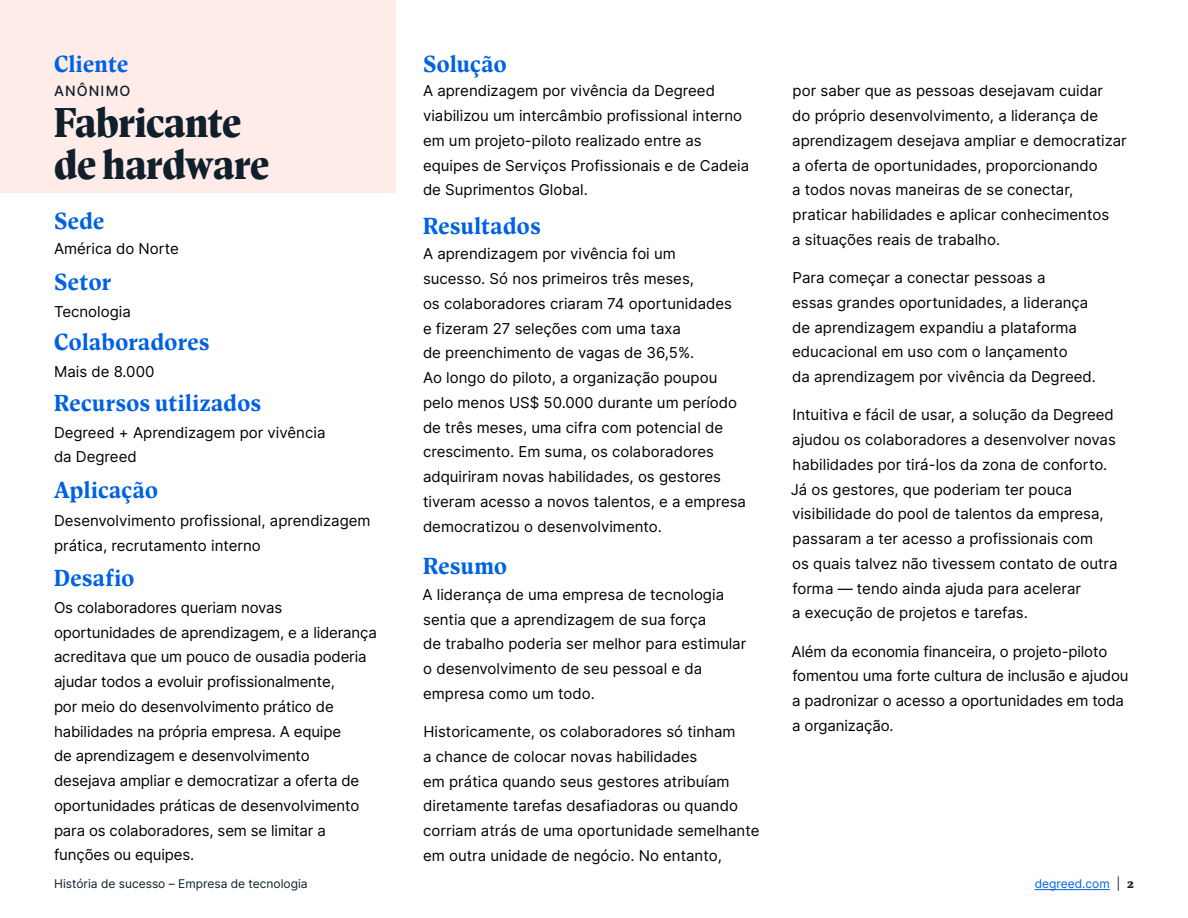
<style>
.page{position:relative;width:1188px;height:918px;background:#fff}
.page>*{position:absolute;margin:0;border:0;box-sizing:border-box;transform-origin:0 0}
.t1{font:800 42px/42px "Antonia H1";letter-spacing:-.005em;color:#0f1f2c}
.t2{font:700 23.4px "Antonia H2";letter-spacing:.025em;color:#0062e3}
.t3{font:15px/24.8px "Inter";color:#000}
.t4{font:500 14.25px "Inter";letter-spacing:.08em;color:#0f1f2c}
.t5{font:12px "Inter";color:#0f1f2c}
.t6{font:12px "Inter";color:#0062e3}
.s1{color:#0f1f2c}
.s2{font-family:"Antonia H3";font-weight:800;color:#0f1f2c}
</style>
<div class="page">
<div style="left:0;top:0;width:396px;height:192px;background:#ffece8"></div>
<hr style="left:1035px;top:889px;width:75px;height:1px;background:#0062e3">
<p class="t2" style="left:54px;top:50px;width:76px">Cliente</p>
<p class="t4" style="left:54px;top:81px;width:78px">ANÔNIMO</p>
<p class="t1" style="left:54px;top:104px;width:217px">Fabricante de hardware</p>
<p class="t2" style="left:54px;top:207px;width:52px">Sede</p>
<p class="t3" style="left:54px;top:236px;width:127px">América do Norte</p>
<p class="t2" style="left:54px;top:268px;width:59px">Setor</p>
<p class="t3" style="left:54px;top:298px;width:78px">Tecnologia</p>
<p class="t2" style="left:54px;top:328px;width:157px">Colaboradores</p>
<p class="t3" style="left:54px;top:359px;width:102px">Mais de 8.000</p>
<p class="t2" style="left:54px;top:389px;width:208px">Recursos utilizados</p>
<p class="t3" style="left:54px;top:419px;width:273px">Degreed + Aprendizagem por vivência da Degreed</p>
<p class="t2" style="left:54px;top:476px;width:105px">Aplicação</p>
<p class="t3" style="left:54px;top:508px;width:318px">Desenvolvimento profissional, aprendizagem prática, recrutamento interno</p>
<p class="t2" style="left:54px;top:565px;width:82px">Desafio</p>
<p class="t3" style="left:54px;top:595px;width:324px">Os colaboradores queriam novas oportunidades de aprendizagem, e a liderança acreditava que um pouco de ousadia poderia ajudar todos a evoluir profissionalmente,<br>por meio do desenvolvimento prático de habilidades na própria empresa. A equipe<br>de aprendizagem e desenvolvimento<br>desejava ampliar e democratizar a oferta de oportunidades práticas de desenvolvimento para os colaboradores, sem se limitar a funções ou equipes.</p>
<p class="t2" style="left:423px;top:50px;width:85px">Solução</p>
<p class="t3" style="left:423px;top:78px;width:328px">A aprendizagem por vivência da Degreed viabilizou um intercâmbio profissional interno em um projeto-piloto realizado entre as equipes de Serviços Profissionais e de Cadeia de Suprimentos Global.</p>
<p class="t2" style="left:423px;top:213px;width:119px">Resultados</p>
<p class="t3" style="left:423px;top:241px;width:325px">A aprendizagem por vivência foi um<br>sucesso. Só nos primeiros três meses,<br>os colaboradores criaram 74 oportunidades<br>e fizeram 27 seleções com uma taxa<br>de preenchimento de vagas de 36,5%.<br>Ao longo do piloto, a organização poupou pelo menos US$ 50.000 durante um período de três meses, uma cifra com potencial de crescimento. Em suma, os colaboradores adquiriram novas habilidades, os gestores tiveram acesso a novos talentos, e a empresa democratizou o desenvolvimento.</p>
<p class="t2" style="left:423px;top:553px;width:86px">Resumo</p>
<p class="t3" style="left:422px;top:582px;width:325px">A liderança de uma empresa de tecnologia sentia que a aprendizagem de sua força<br>de trabalho poderia ser melhor para estimular o desenvolvimento de seu pessoal e da empresa como um todo.</p>
<p class="t3" style="left:423px;top:719px;width:338px">Historicamente, os colaboradores só tinham<br>a chance de colocar novas habilidades<br>em prática quando seus gestores atribuíam diretamente tarefas desafiadoras ou quando corriam atrás de uma oportunidade semelhante em outra unidade de negócio. No entanto,</p>
<p class="t3" style="left:792px;top:78px;width:336px">por saber que as pessoas desejavam cuidar<br>do próprio desenvolvimento, a liderança de aprendizagem desejava ampliar e democratizar a oferta de oportunidades, proporcionando<br>a todos novas maneiras de se conectar, praticar habilidades e aplicar conhecimentos<br>a situações reais de trabalho.</p>
<p class="t3" style="left:792px;top:265px;width:305px">Para começar a conectar pessoas a<br>essas grandes oportunidades, a liderança de aprendizagem expandiu a plataforma educacional em uso com o lançamento<br>da aprendizagem por vivência da Degreed.</p>
<p class="t3" style="left:791px;top:402px;width:328px">Intuitiva e fácil de usar, a solução da Degreed ajudou os colaboradores a desenvolver novas habilidades por tirá-los da zona de conforto.<br>Já os gestores, que poderiam ter pouca visibilidade do pool de talentos da empresa, passaram a ter acesso a profissionais com<br>os quais talvez não tivessem contato de outra forma — tendo ainda ajuda para acelerar<br>a execução de projetos e tarefas.</p>
<p class="t3" style="left:791px;top:638px;width:339px">Além da economia financeira, o projeto-piloto fomentou uma forte cultura de inclusão e ajudou a padronizar o acesso a oportunidades em toda a organização.</p>
<p class="t5" style="left:54px;top:875px;width:255px">História de sucesso – Empresa de tecnologia</p>
<p class="t6" style="left:1035px;top:875px;width:101px">degreed.com <span class="s1">|</span> <span class="s2">2</span></p>
</div>
